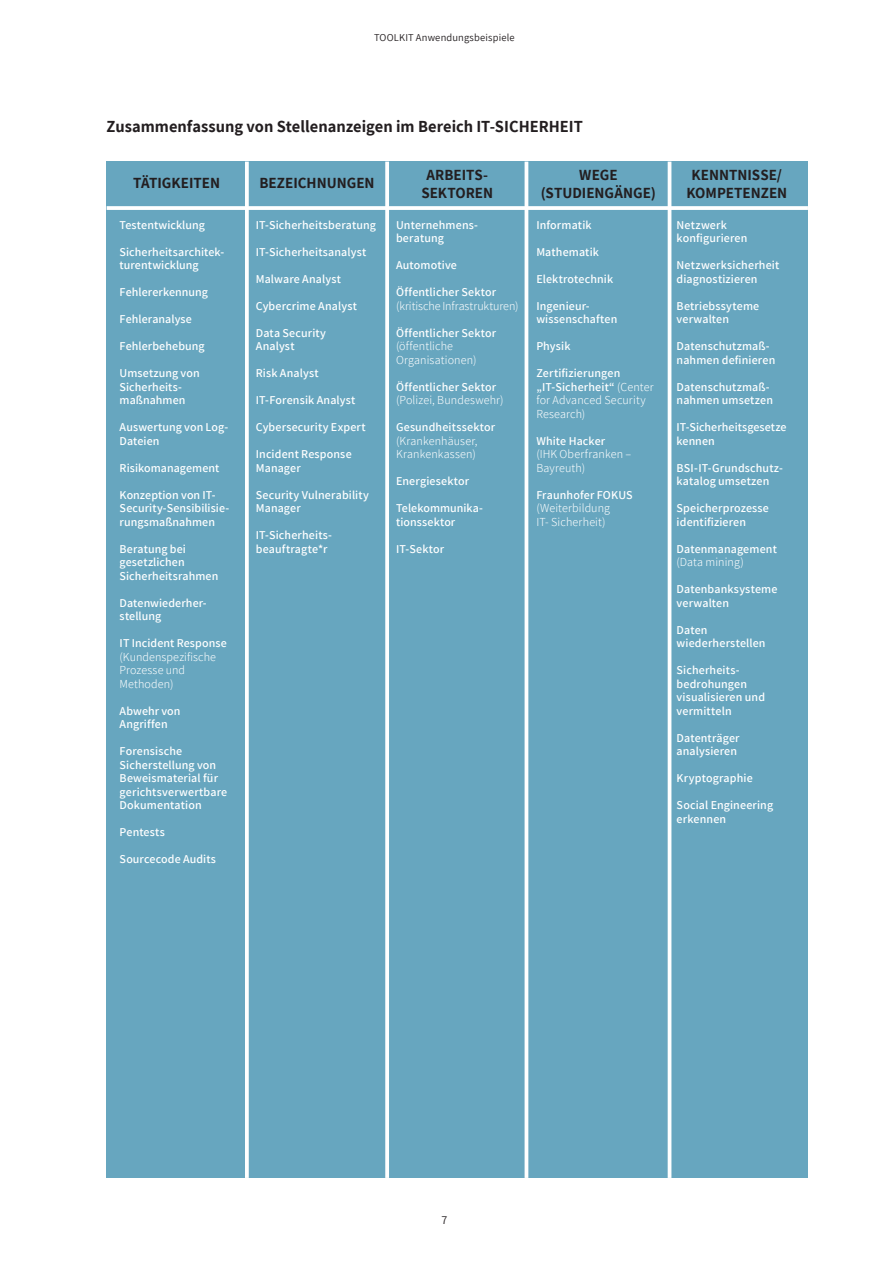
<style>
.page{position:relative;width:893px;height:1263px;background:#fff}
.page>*{position:absolute;margin:0;border:0;box-sizing:border-box;transform-origin:0 0}
.t1{font:700 16.5px "Assistant";color:#231e20}
.t2{font:700 15.15px/18.1px "Assistant";color:#231e20;text-align:center}
.t3{font:600 12px/13.5px "Assistant";letter-spacing:.01em;color:#fff}
.t4{font:300 12px/13.5px "Assistant";letter-spacing:.01em;color:#fff}
.t5{font:12px "Assistant";color:#231e20}
.t6{font:10.5px "Assistant";letter-spacing:.015em;color:#231e20}
.s1{font-weight:600}
</style>
<div class="page">
<div style="left:107px;top:162px;width:140px;height:1016px;background:#67a6bf"></div>
<div style="left:247px;top:162px;width:140px;height:1016px;background:#67a6bf"></div>
<div style="left:387px;top:162px;width:140px;height:1016px;background:#67a6bf"></div>
<div style="left:527px;top:162px;width:141px;height:1016px;background:#67a6bf"></div>
<div style="left:668px;top:162px;width:140px;height:1016px;background:linear-gradient(to right,#67a6bf,#67a6bf)"></div>
<svg style="left:107px;top:206px;width:701px;height:4px;background:#f6fafb"></svg>
<svg style="left:245px;top:162px;width:4px;height:1016px;background:#f6fafb"></svg>
<svg style="left:385px;top:162px;width:4px;height:1016px;background:#f5f9fa"></svg>
<hr style="left:525px;top:162px;width:3px;height:1016px;background:#fff">
<hr style="left:668px;top:162px;width:3px;height:1016px;background:#fff">
<p class="t6" style="left:374px;top:30px;width:142px">TOOLKIT Anwendungsbeispiele</p>
<h1 class="t1" style="left:107px;top:115px;width:478px">ZUSAMMENFASSUNG VON STELLENANZEIGEN IM BEREICH IT-SICHERHEIT</h1>
<p class="t2" style="left:133px;top:174px;width:88px">TÄTIGKEITEN</p>
<p class="t2" style="left:259px;top:174px;width:117px">BEZEICHNUNGEN</p>
<p class="t2" style="left:421px;top:165px;width:73px">ARBEITS-<br>SEKTOREN</p>
<p class="t2" style="left:541px;top:165px;width:117px">WEGE (STUDIENGÄNGE)</p>
<p class="t2" style="left:686px;top:165px;width:102px">KENNTNISSE/<br>KOMPETENZEN</p>
<p class="t3" style="left:120px;top:218px;width:87px">Testentwicklung</p>
<p class="t3" style="left:120px;top:245px;width:106px">Sicherheitsarchitek&shy;turentwicklung</p>
<p class="t3" style="left:120px;top:285px;width:90px">Fehlererkennung</p>
<p class="t3" style="left:120px;top:312px;width:74px">Fehleranalyse</p>
<p class="t3" style="left:120px;top:339px;width:86px">Fehlerbehebung</p>
<p class="t3" style="left:120px;top:366px;width:82px">Umsetzung von<br>Sicherheits&shy;maßnahmen</p>
<p class="t3" style="left:120px;top:420px;width:110px">Auswertung von Log-<br>Dateien</p>
<p class="t3" style="left:120px;top:461px;width:101px">Risikomanagement</p>
<p class="t3" style="left:120px;top:488px;width:111px">Konzeption von IT-<br>Security-Sensibilisie&shy;rungsmaßnahmen</p>
<p class="t3" style="left:120px;top:542px;width:100px">Beratung bei gesetzlichen<br>Sicherheitsrahmen</p>
<p class="t3" style="left:120px;top:596px;width:89px">Datenwiederher&shy;stellung</p>
<p class="t3" style="left:120px;top:636px;width:109px">IT Incident Response</p>
<p class="t4" style="left:120px;top:649px;width:98px">(Kundenspezifische<br>Prozesse und<br>Methoden)</p>
<p class="t3" style="left:120px;top:704px;width:62px">Abwehr von<br>Angriffen</p>
<p class="t3" style="left:120px;top:744px;width:109px">Forensische<br>Sicherstellung von<br>Beweismaterial für gerichtsverwertbare<br>Dokumentation</p>
<p class="t3" style="left:120px;top:825px;width:47px">Pentests</p>
<p class="t3" style="left:120px;top:852px;width:98px">Sourcecode Audits</p>
<p class="t3" style="left:536px;top:218px;width:57px">Informatik</p>
<p class="t3" style="left:536px;top:245px;width:64px">Mathematik</p>
<p class="t3" style="left:536px;top:272px;width:78px">Elektrotechnik</p>
<p class="t3" style="left:536px;top:299px;width:83px">Ingenieur&shy;wissenschaften</p>
<p class="t3" style="left:536px;top:339px;width:36px">Physik</p>
<p class="t4" style="left:536px;top:366px;width:119px"><span class="s1">Zertifizierungen „IT-Sicherheit“</span> (Center for Advanced Security<br>Research)</p>
<p class="t3" style="left:536px;top:434px;width:70px">White Hacker</p>
<p class="t4" style="left:536px;top:447px;width:96px">(IHK Oberfranken –<br>Bayreuth)</p>
<p class="t3" style="left:536px;top:488px;width:98px">Fraunhofer FOKUS</p>
<p class="t4" style="left:536px;top:501px;width:75px">(Weiterbildung<br>IT- Sicherheit)</p>
<p class="t3" style="left:256px;top:218px;width:122px">IT-Sicherheitsberatung</p>
<p class="t3" style="left:256px;top:245px;width:112px">IT-Sicherheitsanalyst</p>
<p class="t3" style="left:256px;top:272px;width:87px">Malware Analyst</p>
<p class="t3" style="left:256px;top:299px;width:103px">Cybercrime Analyst</p>
<p class="t3" style="left:256px;top:326px;width:72px">Data Security<br>Analyst</p>
<p class="t3" style="left:256px;top:366px;width:64px">Risk Analyst</p>
<p class="t3" style="left:256px;top:393px;width:101px">IT-Forensik Analyst</p>
<p class="t3" style="left:256px;top:420px;width:111px">Cybersecurity Expert</p>
<p class="t3" style="left:256px;top:447px;width:97px">Incident Response<br>Manager</p>
<p class="t3" style="left:256px;top:488px;width:115px">Security Vulnerability<br>Manager</p>
<p class="t3" style="left:256px;top:528px;width:78px">IT-Sicherheits&shy;beauftragte*r</p>
<p class="t3" style="left:396px;top:218px;width:83px">Unternehmens&shy;beratung</p>
<p class="t3" style="left:396px;top:258px;width:62px">Automotive</p>
<p class="t3" style="left:396px;top:285px;width:102px">Öffentlicher Sektor</p>
<p class="t4" style="left:396px;top:298px;width:124px">(kritische Infrastrukturen)</p>
<p class="t3" style="left:396px;top:326px;width:102px">Öffentlicher Sektor</p>
<p class="t4" style="left:396px;top:339px;width:82px">(öffentliche<br>Organisationen)</p>
<p class="t3" style="left:396px;top:380px;width:102px">Öffentlicher Sektor</p>
<p class="t4" style="left:396px;top:393px;width:109px">(Polizei, Bundeswehr)</p>
<p class="t3" style="left:396px;top:420px;width:101px">Gesundheitssektor</p>
<p class="t4" style="left:396px;top:433px;width:83px">(Krankenhäuser,<br>Krankenkassen)</p>
<p class="t3" style="left:396px;top:474px;width:75px">Energiesektor</p>
<p class="t3" style="left:396px;top:501px;width:88px">Telekommunika&shy;tionssektor</p>
<p class="t3" style="left:396px;top:542px;width:50px">IT-Sektor</p>
<p class="t3" style="left:677px;top:218px;width:72px">Netzwerk konfigurieren</p>
<p class="t3" style="left:677px;top:258px;width:104px">Netzwerksicherheit diagnostizieren</p>
<p class="t3" style="left:677px;top:299px;width:84px">Betriebssyteme verwalten</p>
<p class="t3" style="left:677px;top:339px;width:100px">Datenschutzmaß&shy;nahmen definieren</p>
<p class="t3" style="left:677px;top:380px;width:98px">Datenschutzmaß&shy;nahmen umsetzen</p>
<p class="t3" style="left:677px;top:420px;width:112px">IT-Sicherheitsgesetze kennen</p>
<p class="t3" style="left:677px;top:461px;width:108px">BSI-IT-Grundschutz&shy;katalog umsetzen</p>
<p class="t3" style="left:677px;top:501px;width:94px">Speicherprozesse identifizieren</p>
<p class="t3" style="left:677px;top:542px;width:102px">Datenmanagement</p>
<p class="t4" style="left:677px;top:555px;width:69px">(Data mining)</p>
<p class="t3" style="left:677px;top:582px;width:102px">Datenbanksysteme verwalten</p>
<p class="t3" style="left:677px;top:623px;width:90px">Daten wiederherstellen</p>
<p class="t3" style="left:677px;top:663px;width:90px">Sicherheits&shy;bedrohungen visualisieren und vermitteln</p>
<p class="t3" style="left:677px;top:731px;width:65px">Datenträger analysieren</p>
<p class="t3" style="left:677px;top:771px;width:78px">Kryptographie</p>
<p class="t3" style="left:677px;top:798px;width:98px">Social Engineering erkennen</p>
<p class="t5" style="left:441px;top:1211px;width:7px">7</p>
</div>
